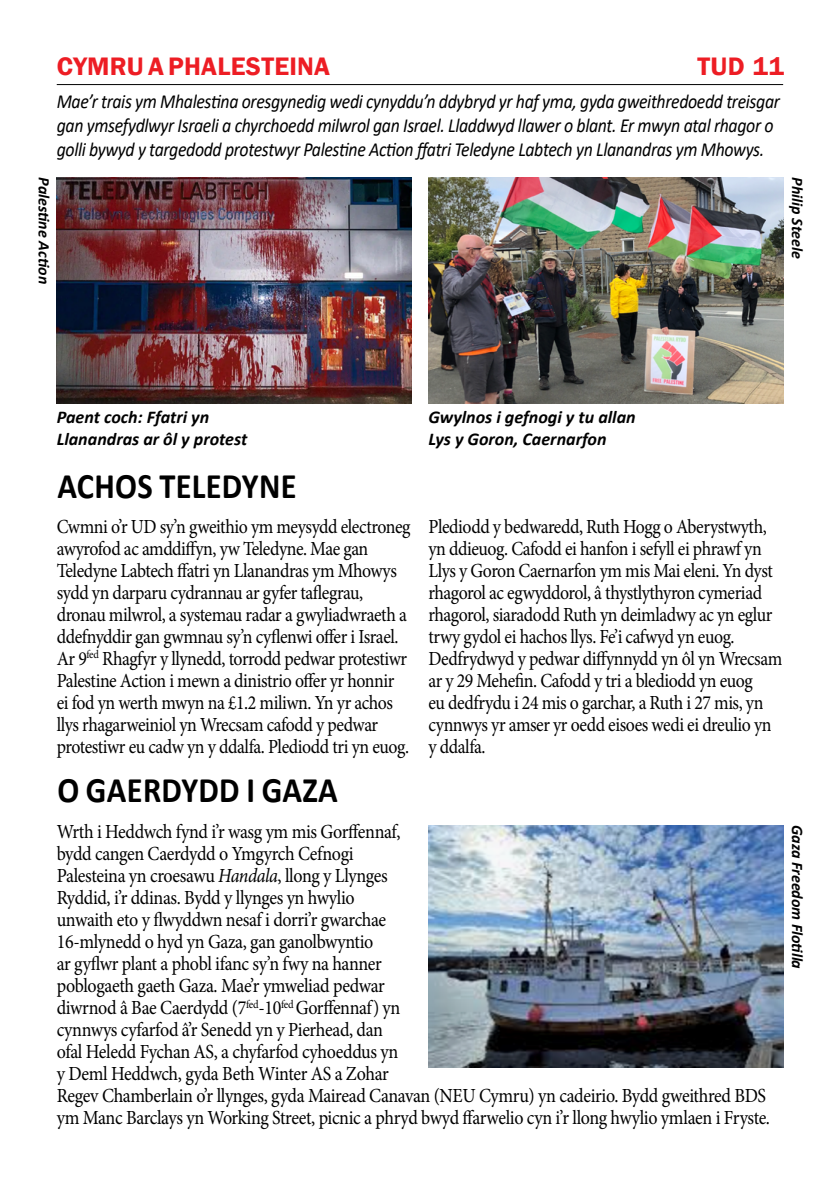
<style>
.page{position:relative;width:840px;height:1191px;background:#fff}
.page>*{position:absolute;margin:0;border:0;box-sizing:border-box;transform-origin:0 0}
.t1{font:700 36px "Calibri";letter-spacing:.01em;color:#000;scale:.9 1}
.t2{font:600 26px "Franklin Gothic";letter-spacing:.01em;color:#ed1d24}
.t3{font:20px/22px "Minion Pro";letter-spacing:-.025em;color:#000;scale:.89 1}
.t4{font:20px/22px "Minion Pro";letter-spacing:-.025em;color:#000;scale:.9 1}
.t5{font:italic 20px/24px "Calibri";letter-spacing:-.02em;color:#000;scale:.89 1}
.t6{font:italic 700 18px/21.6px "Calibri";color:#000}
.t7{font:italic 700 16px "Calibri";color:#000}
.s1{font-style:italic}
</style>
<div class="page">
<hr style="left:57px;top:84px;width:725px;height:1px;background:#000">
<img style="left:57px;top:177px;width:354px;height:227px">
<img style="left:428px;top:177px;width:354px;height:226px">
<img style="left:428px;top:825px;width:354px;height:242px">
<h2 class="t2" style="left:57px;top:50px;width:275px">CYMRU A PHALESTEINA</h2>
<h2 class="t2" style="left:697px;top:50px;width:88px">TUD 11</h2>
<p class="t5" style="left:57px;top:89px;width:813px">Mae’r trais ym Mhalestina oresgynedig wedi cynyddu’n ddybryd yr haf yma, gyda gweithredoedd treisgar gan ymsefydlwyr Israeli a chyrchoedd milwrol gan Israel. Lladdwyd llawer o blant. Er mwyn atal rhagor o golli bywyd y targedodd protestwyr Palestine Action ffatri Teledyne Labtech yn Llanandras ym Mhowys.</p>
<p class="t7" style="left:55px;top:177px;width:108px;rotate:90deg">Palestine Action</p>
<p class="t7" style="left:808px;top:177px;width:83px;rotate:90deg">Philip Steele</p>
<p class="t6" style="left:57px;top:406px;width:192px">Paent coch: Ffatri yn<br>Llanandras ar ôl y protest</p>
<p class="t6" style="left:428px;top:406px;width:208px">Gwylnos i gefnogi y tu allan<br>Lys y Goron, Caernarfon</p>
<h1 class="t1" style="left:57px;top:461px;width:267px">ACHOS TELEDYNE</h1>
<p class="t3" style="left:57px;top:515px;width:399px">Cwmni o’r UD sy’n gweithio ym meysydd electroneg awyrofod ac amddiffyn, yw Teledyne. Mae gan Teledyne Labtech ffatri yn Llanandras ym Mhowys sydd yn darparu cydrannau ar gyfer taflegrau, dronau milwrol, a systemau radar a gwyliadwraeth a ddefnyddir gan gwmnau sy’n cyflenwi offer i Israel.<br>Ar 9<sup>fed</sup> Rhagfyr y llynedd, torrodd pedwar protestiwr Palestine Action i mewn a dinistrio offer yr honnir ei fod yn werth mwyn na £1.2 miliwn. Yn yr achos llys rhagarweiniol yn Wrecsam cafodd y pedwar protestiwr eu cadw yn y ddalfa. Plediodd tri yn euog.</p>
<p class="t3" style="left:428px;top:515px;width:399px">Plediodd y bedwaredd, Ruth Hogg o Aberystwyth, yn ddieuog. Cafodd ei hanfon i sefyll ei phrawf yn Llys y Goron Caernarfon ym mis Mai eleni. Yn dyst rhagorol ac egwyddorol, â thystlythyron cymeriad rhagorol, siaradodd Ruth yn deimladwy ac yn eglur trwy gydol ei hachos llys. Fe’i cafwyd yn euog.<br>Dedfrydwyd y pedwar diffynnydd yn ôl yn Wrecsam ar y 29 Mehefin. Cafodd y tri a blediodd yn euog<br>eu dedfrydu i 24 mis o garchar, a Ruth i 27 mis, yn cynnwys yr amser yr oedd eisoes wedi ei dreulio yn y ddalfa.</p>
<h1 class="t1" style="left:57px;top:764px;width:313px">O GAERDYDD I GAZA</h1>
<p class="t4" style="left:57px;top:821px;width:793px">Wrth i Heddwch fynd i’r wasg ym mis Gorffennaf,<br>bydd cangen Caerdydd o Ymgyrch Cefnogi<br>Palesteina yn croesawu <span class="s1">Handala</span>, llong y Llynges<br>Ryddid, i’r ddinas. Bydd y llynges yn hwylio<br>unwaith eto y flwyddwn nesaf i dorri’r gwarchae<br>16-mlynedd o hyd yn Gaza, gan ganolbwyntio<br>ar gyflwr plant a phobl ifanc sy’n fwy na hanner<br>poblogaeth gaeth Gaza. Mae’r ymweliad pedwar<br>diwrnod â Bae Caerdydd (7<sup>fed</sup>-10<sup>fed</sup> Gorffennaf) yn<br>cynnwys cyfarfod â’r Senedd yn y Pierhead, dan<br>ofal Heledd Fychan AS, a chyfarfod cyhoeddus yn<br>y Deml Heddwch, gyda Beth Winter AS a Zohar<br>Regev Chamberlain o’r llynges, gyda Mairead Canavan (NEU Cymru) yn cadeirio. Bydd gweithred BDS ym Manc Barclays yn Working Street, picnic a phryd bwyd ffarwelio cyn i’r llong hwylio ymlaen i Fryste.</p>
<p class="t7" style="left:808px;top:825px;width:145px;rotate:90deg">Gaza Freedom Flotilla</p>
</div>
